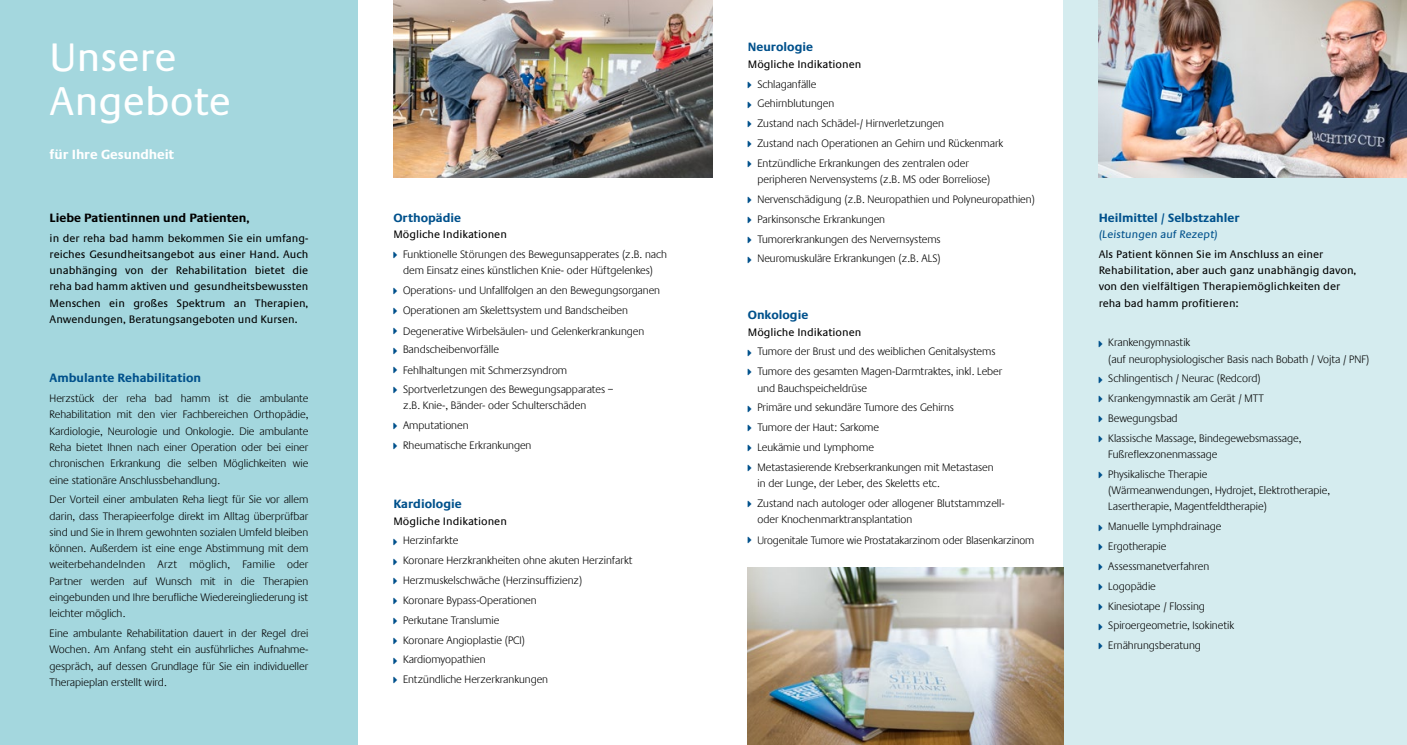
<style>
.page{position:relative;width:1407px;height:745px;background:#fff}
.page>*{position:absolute;margin:0;border:0;box-sizing:border-box;transform-origin:0 0}
.t1{font:41.25px/43.8px "Praxis EF";color:#fff}
.t2{font:700 13.75px "Praxis EF";letter-spacing:-.005em;color:#fff}
.t3{font:700 12.5px "Praxis EF";color:#00518c}
.t4{font:700 12.5px "Praxis EF";color:#000}
.t5{font:300 11.25px/19.8px "Praxis EF";color:#000}
.t6{font:11.25px/16.2px "Praxis EF";color:#000;text-align:justify}
.t7{font:11.25px "Praxis EF";color:#00518c}
</style>
<div class="page">
<div style="left:1063px;top:0;width:344px;height:744px;background:#d5ecef"></div>
<div style="left:0;top:0;width:358px;height:744px;background:#a4d7de"></div>
<img style="left:393px;top:0;width:319px;height:177px">
<img style="left:1098px;top:0;width:309px;height:177px">
<img style="left:748px;top:567px;width:315px;height:177px">
<h1 class="t1" style="left:50px;top:37px;width:183px">Unsere<br>Angebote</h1>
<p class="t2" style="left:50px;top:147px;width:126px">für Ihre Gesundheit</p>
<p class="t4" style="left:50px;top:211px;width:201px">Liebe Patientinnen und Patienten,</p>
<p class="t6" style="left:50px;top:230px;width:260px">in der reha bad hamm bekommen Sie ein umfang&shy;reiches Gesundheitsangebot aus einer Hand. Auch unabhänging von der Rehabilitation bietet die reha bad hamm aktiven und gesundheitsbewussten Menschen ein großes Spektrum an Therapien, Anwendungen, Beratungsangeboten und Kursen.</p>
<p class="t3" style="left:50px;top:371px;width:153px">Ambulante Rehabilitation</p>
<p class="t5" style="left:50px;top:390px;width:260px;line-height:16.2px;text-align:justify">Herzstück der reha bad hamm ist die ambulante Rehabilitation mit den vier Fachbereichen Orthopädie, Kardiologie, Neurologie und Onkologie. Die ambulante Reha bietet Ihnen nach einer Operation oder bei einer chronischen Erkrankung die selben Möglichkeiten wie eine stationäre Anschlussbehandlung.</p>
<p class="t5" style="left:50px;top:491px;width:260px;line-height:16.2px;text-align:justify">Der Vorteil einer ambulaten Reha liegt für Sie vor allem darin, dass Therapieerfolge direkt im Alltag überprüfbar sind und Sie in Ihrem gewohnten sozialen Umfeld bleiben können. Außerdem ist eine enge Abstimmung mit dem weiterbehandelnden Arzt möglich, Familie oder Partner werden auf Wunsch mit in die Therapien eingebunden und Ihre berufliche Wiedereingliederung ist leichter möglich.</p>
<p class="t5" style="left:50px;top:625px;width:260px;line-height:16.2px;text-align:justify">Eine ambulante Rehabilitation dauert in der Regel drei Wochen. Am Anfang steht ein ausführliches Aufnahme&shy;gespräch, auf dessen Grundlage für Sie ein individueller Therapieplan erstellt wird.</p>
<p class="t3" style="left:393px;top:211px;width:69px">Orthopädie</p>
<p class="t6" style="left:393px;top:226px;width:115px">Mögliche Indikationen</p>
<p class="t5" style="left:403px;top:246px;width:265px;line-height:16.2px">Funktionelle Störungen des Bewegunsapperates (z.B. nach dem Einsatz eines künstlichen Knie- oder Hüftgelenkes)</p>
<p class="t5" style="left:403px;top:280px;width:258px">Operations- und Unfallfolgen an den Bewegungsorganen<br>Operationen am Skelettsystem und Bandscheiben</p>
<p class="t5" style="left:403px;top:322px;width:243px;line-height:18.5px">Degenerative Wirbelsäulen- und Gelenkerkrankungen<br>Bandscheibenvorfälle</p>
<p class="t5" style="left:403px;top:361px;width:212px;line-height:18.5px">Fehlhaltungen mit Schmerzsyndrom<br>Sportverletzungen des Bewegungsapparates –</p>
<p class="t5" style="left:403px;top:396px;width:185px">z.B. Knie-, Bänder- oder Schulterschäden<br>Amputationen<br>Rheumatische Erkrankungen</p>
<p class="t3" style="left:393px;top:497px;width:70px">Kardiologie</p>
<p class="t6" style="left:393px;top:512px;width:115px">Mögliche Indikationen</p>
<p class="t5" style="left:403px;top:531px;width:231px">Herzinfarkte<br>Koronare Herzkrankheiten ohne akuten Herzinfarkt<br>Herzmuskelschwäche (Herzinsuffizienz)<br>Koronare Bypass-Operationen<br>Perkutane Translumie<br>Koronare Angioplastie (PCI)<br>Kardiomyopathien<br>Entzündliche Herzerkrankungen</p>
<p class="t3" style="left:748px;top:40px;width:67px">Neurologie</p>
<p class="t6" style="left:748px;top:56px;width:115px">Mögliche Indikationen</p>
<p class="t5" style="left:757px;top:74px;width:247px">Schlaganfälle<br>Gehirnblutungen<br>Zustand nach Schädel-/ Hirnverletzungen<br>Zustand nach Operationen an Gehirn und Rückenmark Entzündliche Erkrankungen des zentralen oder</p>
<p class="t5" style="left:757px;top:170px;width:279px">peripheren Nervensystems (z.B. MS oder Borreliose)<br>Nervenschädigung (z.B. Neuropathien und Polyneuropathien)<br>Parkinsonsche Erkrankungen<br>Tumorerkrankungen des Nervernsystems<br>Neuromuskuläre Erkrankungen (z.B. ALS)</p>
<p class="t3" style="left:748px;top:308px;width:62px">Onkologie</p>
<p class="t6" style="left:748px;top:324px;width:115px">Mögliche Indikationen</p>
<p class="t5" style="left:757px;top:342px;width:246px">Tumore der Brust und des weiblichen Genitalsystems<br>Tumore des gesamten Magen-Darmtraktes, inkl. Leber</p>
<p class="t5" style="left:757px;top:378px;width:238px">und Bauchspeicheldrüse<br>Primäre und sekundäre Tumore des Gehirns<br>Tumore der Haut: Sarkome<br>Leukämie und Lymphome<br>Metastasierende Krebserkrankungen mit Metastasen</p>
<p class="t5" style="left:757px;top:473px;width:249px">in der Lunge, der Leber, des Skeletts etc.<br>Zustand nach autologer oder allogener Blutstammzell-</p>
<p class="t5" style="left:757px;top:509px;width:278px;line-height:21px">oder Knochenmarktransplantation<br>Urogenitale Tumore wie Prostatakarzinom oder Blasenkarzinom</p>
<p class="t3" style="left:1098px;top:211px;width:142px">Heilmittel / Selbstzahler</p>
<p class="t7" style="left:1098px;top:228px;width:121px">(Leistungen auf Rezept)</p>
<p class="t6" style="left:1098px;top:246px;width:259px;text-align:left">Als Patient können Sie im Anschluss an einer Rehabilitation, aber auch ganz unabhängig davon, von den vielfältigen Therapiemöglichkeiten der reha bad hamm profitieren:</p>
<p class="t5" style="left:1108px;top:334px;width:262px;line-height:16.2px">Krankengymnastik<br>(auf neurophysiologischer Basis nach Bobath / Vojta / PNF)</p>
<p class="t5" style="left:1108px;top:369px;width:194px">Schlingentisch / Neurac (Redcord)<br>Krankengymnastik am Gerät / MTT<br>Bewegungsbad<br>Klassische Massage, Bindegewebsmassage,</p>
<p class="t5" style="left:1108px;top:444px;width:110px">Fußreflexzonenmassage<br>Physikalische Therapie</p>
<p class="t5" style="left:1108px;top:482px;width:223px;line-height:16.2px">(Wärmeanwendungen, Hydrojet, Elektrotherapie,<br>Lasertherapie, Magentfeldtherapie)</p>
<p class="t5" style="left:1108px;top:516px;width:127px">Manuelle Lymphdrainage<br>Ergotherapie<br>Assessmanetverfahren<br>Logopädie<br>Kinesiotape / Flossing<br>Spiroergeometrie, Isokinetik<br>Ernährungsberatung</p>
</div>
